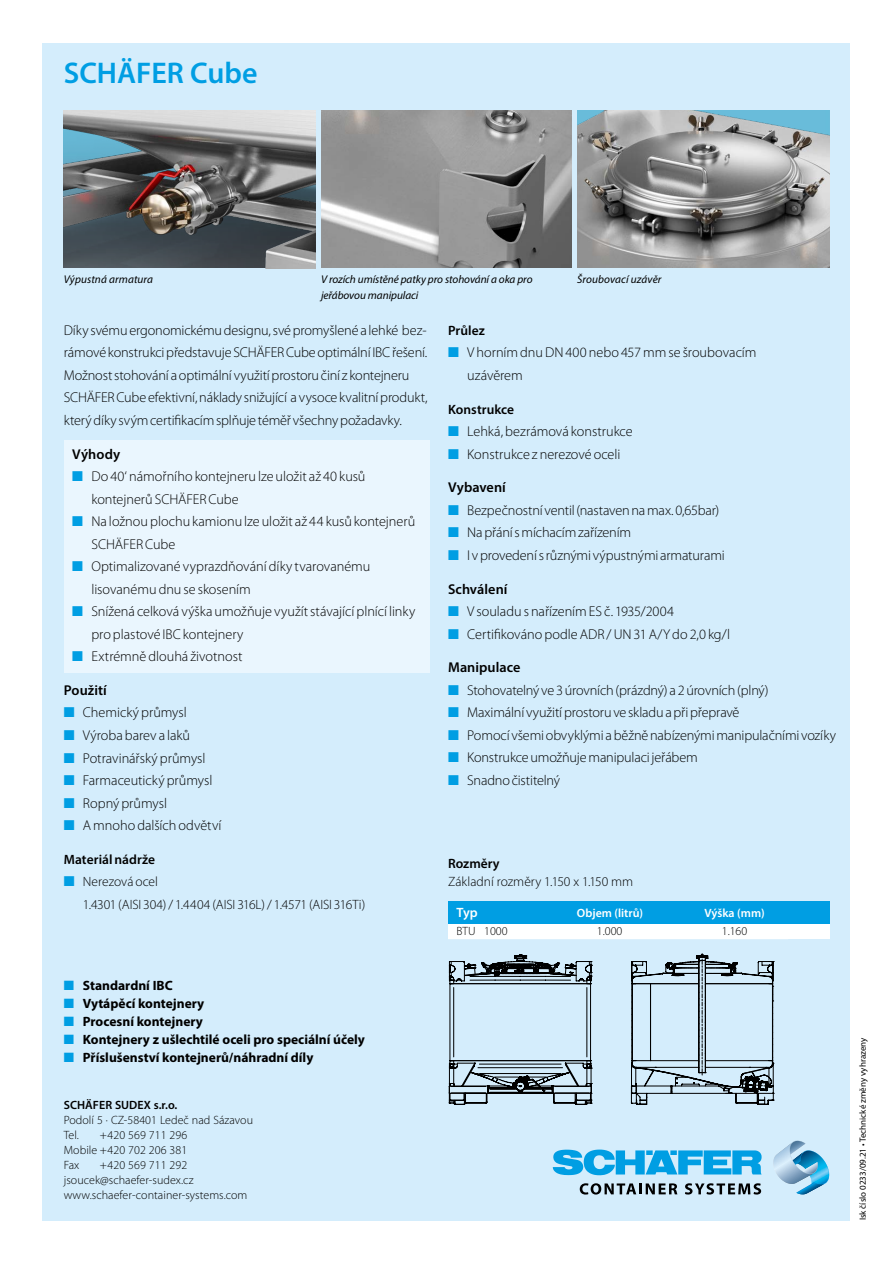
<style>
.page{position:relative;width:893px;height:1263px;background:#fff}
.page>*{position:absolute;margin:0;border:0;box-sizing:border-box;transform-origin:0 0}
.t1{font:600 30px "Myriad Pro";color:#009ee3}
.t2{font:300 14.25px/22.5px "Myriad Pro";letter-spacing:-.005em;color:#000}
.t3{font:600 14.25px "Myriad Pro";letter-spacing:.005em;color:#000}
.t4{font:700 13.5px/18px "Myriad Pro";color:#000}
.t5{font:300 13.5px/22.5px "Myriad Pro";letter-spacing:-.005em;color:#000}
.t6{font:600 13.5px "Myriad Pro";letter-spacing:.005em;color:#000}
.t7{font:600 13.5px "Myriad Pro";color:#fff}
.t8{font:300 12px/15px "Myriad Pro";letter-spacing:.005em;color:#000}
.t9{font:600 12px "Myriad Pro";color:#fff}
.t10{font:600 12px "Myriad Pro";letter-spacing:.005em;color:#000}
.t11{font:italic 11.25px/16.5px "Myriad Pro";letter-spacing:-.005em;color:#000}
.t12{font:9px "Myriad Pro";color:#000}
</style>
<div class="page">
<div style="left:43px;top:43px;width:807px;height:1177px;background:#d4edfc"></div>
<div style="left:64px;top:440px;width:365px;height:233px;background:#eaf6fe"></div>
<img style="left:64px;top:111px;width:252px;height:14px">
<img style="left:577px;top:111px;width:252px;height:157px">
<div style="left:448px;top:924px;width:381px;height:15px;background:#fff"></div>
<svg style="left:773px;top:1140px;width:56px;height:54px"></svg>
<svg style="left:553px;top:1149px;width:209px;height:26px"></svg>
<svg style="left:580px;top:1183px;width:97px;height:11px"></svg>
<svg style="left:685px;top:1183px;width:76px;height:11px"></svg>
<svg style="left:449px;top:953px;width:325px;height:152px"></svg>
<div style="left:448px;top:901px;width:381px;height:23px;background:#009ee3"></div>
<img style="left:321px;top:111px;width:251px;height:157px">
<img style="left:64px;top:125px;width:252px;height:143px">
<h1 class="t1" style="left:64px;top:54px;width:195px">SCHÄFER Cube</h1>
<p class="t11" style="left:321px;top:270px;width:213px">V rozích umístěné patky pro stohování a oka pro jeřábovou manipulaci</p>
<p class="t11" style="left:577px;top:270px;width:86px">Šroubovací uzávěr</p>
<p class="t11" style="left:64px;top:270px;width:91px">Výpustná armatura</p>
<p class="t2" style="left:64px;top:319px;width:365px">Díky svému ergonomickému designu, své promyšlené a lehké bez&shy;rámové konstrukci představuje SCHÄFER Cube optimální IBC řešení.<br>Možnost stohování a optimální využití prostoru činí z kontejneru SCHÄFER Cube efektivní, náklady snižující a vysoce kvalitní produkt, který díky svým certifikacím splňuje téměř všechny požadavky.</p>
<p class="t3" style="left:72px;top:445px;width:49px">Výhody</p>
<p class="t2" style="left:91px;top:465px;width:325px">Do 40‘ námořního kontejneru lze uložit až 40 kusů kontejnerů SCHÄFER Cube<br>Na ložnou plochu kamionu lze uložit až 44 kusů kontejnerů SCHÄFER Cube<br>Optimalizované vyprazdňování díky tvarovanému lisovanému dnu se skosením<br>Snížená celková výška umožňuje využít stávající plnící linky pro plastové IBC kontejnery<br>Extrémně dlouhá životnost</p>
<p class="t3" style="left:64px;top:681px;width:45px">Použití</p>
<p class="t2" style="left:83px;top:701px;width:140px">Chemický průmysl<br>Výroba barev a laků<br>Potravinářský průmysl<br>Farmaceutický průmysl<br>Ropný průmysl<br>A mnoho dalších odvětví</p>
<p class="t6" style="left:64px;top:851px;width:93px">Materiál nádrže</p>
<p class="t5" style="left:83px;top:870px;width:284px">Nerezová ocel<br>1.4301 (AISI 304) / 1.4404 (AISI 316L) / 1.4571 (AISI 316Ti)</p>
<p class="t6" style="left:448px;top:322px;width:38px">Průlez</p>
<p class="t2" style="left:467px;top:341px;width:291px">V horním dnu DN 400 nebo 457 mm se šroubovacím uzávěrem</p>
<p class="t6" style="left:448px;top:401px;width:68px">Konstrukce</p>
<p class="t2" style="left:467px;top:420px;width:167px">Lehká, bezrámová konstrukce<br>Konstrukce z nerezové oceli</p>
<p class="t3" style="left:448px;top:479px;width:59px">Vybavení</p>
<p class="t2" style="left:467px;top:499px;width:259px">Bezpečnostní ventil (nastaven na max. 0,65bar)<br>Na přání s míchacím zařízením<br>I v provedení s různými výpustnými armaturami</p>
<p class="t3" style="left:448px;top:580px;width:61px">Schválení</p>
<p class="t2" style="left:467px;top:600px;width:264px">V souladu s nařízením ES č. 1935/2004<br>Certifikováno podle ADR / UN 31 A/Y do 2,0 kg/l</p>
<p class="t3" style="left:448px;top:659px;width:74px">Manipulace</p>
<p class="t2" style="left:467px;top:679px;width:370px">Stohovatelný ve 3 úrovních (prázdný) a 2 úrovních (plný)<br>Maximální využití prostoru ve skladu a při přepravě<br>Pomocí všemi obvyklými a běžně nabízenými manipulačními vozíky Konstrukce umožňuje manipulaci jeřábem<br>Snadno čistitelný</p>
<p class="t6" style="left:448px;top:855px;width:53px">Rozměry</p>
<p class="t5" style="left:448px;top:870px;width:187px">Základní rozměry 1.150 x 1.150 mm</p>
<p class="t7" style="left:457px;top:904px;width:23px">Typ</p>
<p class="t9" style="left:577px;top:906px;width:68px">Objem (litrů)</p>
<p class="t9" style="left:704px;top:906px;width:62px">Výška (mm)</p>
<p class="t8" style="left:457px;top:924px;width:53px">BTU 1000</p>
<p class="t8" style="left:597px;top:924px;width:27px">1.000</p>
<p class="t8" style="left:722px;top:924px;width:27px">1.160</p>
<p class="t4" style="left:83px;top:976px;width:284px">Standardní IBC<br>Vytápěcí kontejnery<br>Procesní kontejnery<br>Kontejnery z ušlechtilé oceli pro speciální účely<br>Příslušenství kontejnerů/náhradní díly</p>
<p class="t10" style="left:64px;top:1097px;width:115px">SCHÄFER SUDEX s.r.o.</p>
<p class="t8" style="left:64px;top:1112px;width:191px">Podolí 5 · CZ-58401 Ledeč nad Sázavou<br>Tel.</p>
<p class="t8" style="left:64px;top:1127px;width:125px;text-align:justify;text-indent:36px">+420 569 711 296<br>Mobile +420 702 206 381<br>Fax</p>
<p class="t8" style="left:64px;top:1157px;width:185px;text-indent:36px">+420 569 711 292 jsoucek@schaefer-sudex.cz www.schaefer-container-systems.com</p>
<p class="t12" style="left:857px;top:1220px;width:184px;rotate:-90deg">Isk číslo 0233/09.21 • Technické změny vyhrazeny</p>
</div>
